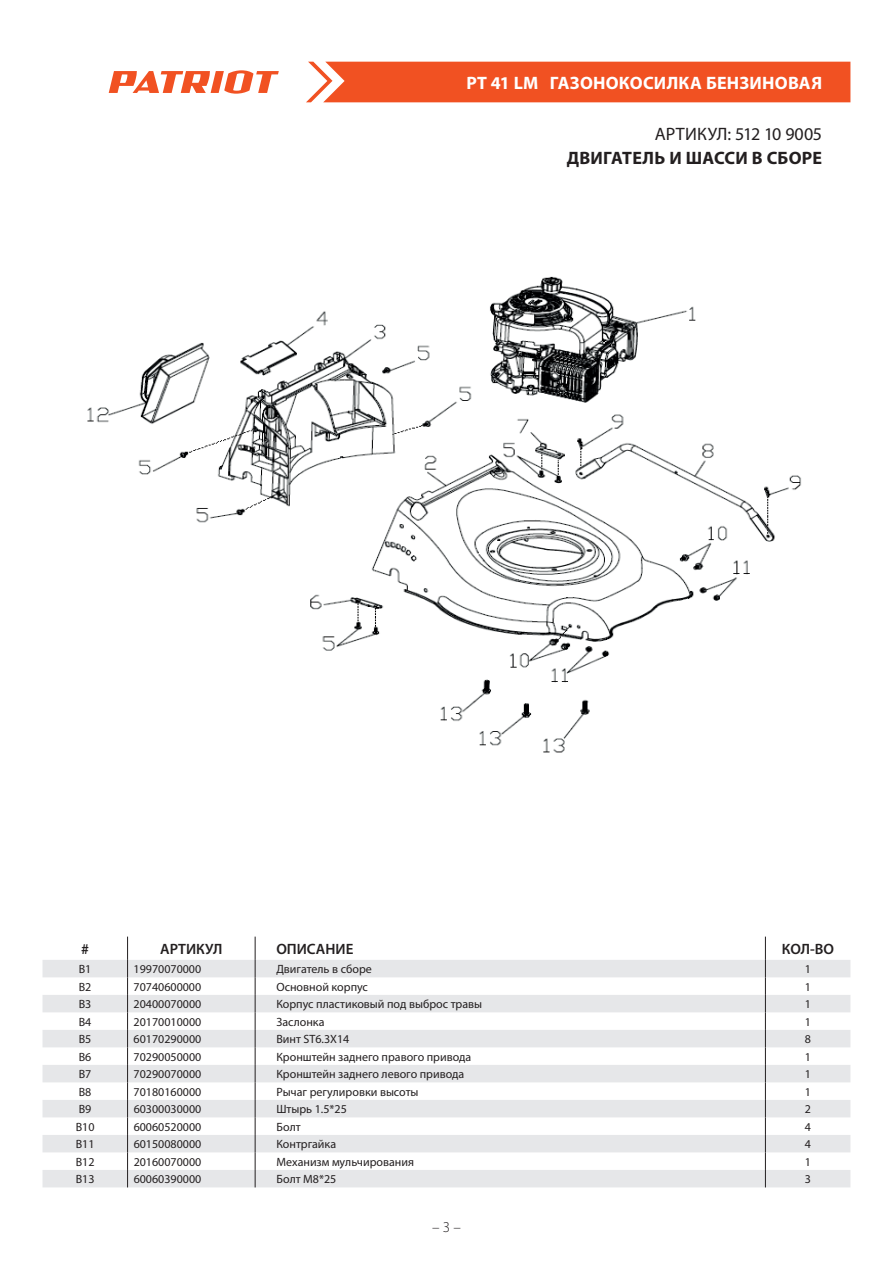
<style>
.page{position:relative;width:893px;height:1263px;background:#fff}
.page>*{position:absolute;margin:0;border:0;box-sizing:border-box;transform-origin:0 0}
.t1{font:700 18px "Myriad Pro";letter-spacing:.015em;color:#fff}
.t2{font:700 18px "Myriad Pro";letter-spacing:.015em;color:#231f20}
.t3{font:18px "Myriad Pro";letter-spacing:-.005em;color:#231f20}
.t4{font:600 15px "Myriad Pro";color:#231f20}
.t5{font:300 15px "Myriad Pro";color:#231f20}
.t6{font:12px "Myriad Pro";color:#231f20}
</style>
<div class="page">
<div style="left:306px;top:62px;width:544px;height:40px;background:#f15122"></div>
<svg style="left:109px;top:70px;width:170px;height:24px"></svg>
<img style="left:87px;top:276px;width:714px;height:477px">
<svg style="left:43px;top:960px;width:807px;height:227px;fill:#e6e7e9"></svg>
<svg style="left:127px;top:936px;width:1px;height:251px"></svg>
<svg style="left:255px;top:936px;width:1px;height:251px"></svg>
<svg style="left:765px;top:936px;width:1px;height:251px"></svg>
<h1 class="t1" style="left:466px;top:71px;width:357px">PT 41 LM газонокосилка бензиновая</h1>
<h1 class="t3" style="left:655px;top:123px;width:169px">АРТИКУЛ: 512 10 9005</h1>
<h1 class="t2" style="left:567px;top:147px;width:257px">Двигатель и шасси в сборе</h1>
<p class="t4" style="left:81px;top:939px;width:9px">#</p>
<p class="t4" style="left:160px;top:939px;width:64px">АРТИКУЛ</p>
<p class="t4" style="left:276px;top:939px;width:78px">ОПИСАНИЕ</p>
<p class="t4" style="left:782px;top:939px;width:53px">КОЛ-ВО</p>
<p class="t6" style="left:79px;top:962px;width:14px">B1</p>
<p class="t6" style="left:134px;top:962px;width:69px">19970070000</p>
<p class="t6" style="left:276px;top:962px;width:97px">Двигатель в сборе</p>
<p class="t6" style="left:805px;top:962px;width:8px">1</p>
<p class="t6" style="left:79px;top:979px;width:14px">B2</p>
<p class="t6" style="left:134px;top:979px;width:69px">70740600000</p>
<p class="t6" style="left:276px;top:979px;width:93px">Основной корпус</p>
<p class="t6" style="left:805px;top:979px;width:8px">1</p>
<p class="t6" style="left:79px;top:997px;width:14px">B3</p>
<p class="t6" style="left:134px;top:997px;width:69px">20400070000</p>
<p class="t6" style="left:276px;top:997px;width:207px">Корпус пластиковый под выброс травы</p>
<p class="t6" style="left:805px;top:997px;width:8px">1</p>
<p class="t6" style="left:79px;top:1014px;width:14px">B4</p>
<p class="t6" style="left:134px;top:1014px;width:69px">20170010000</p>
<p class="t6" style="left:276px;top:1014px;width:50px">Заслонка</p>
<p class="t6" style="left:805px;top:1014px;width:8px">1</p>
<p class="t6" style="left:79px;top:1032px;width:14px">B5</p>
<p class="t6" style="left:134px;top:1032px;width:69px">60170290000</p>
<p class="t6" style="left:276px;top:1032px;width:74px">Винт ST6.3X14</p>
<p class="t6" style="left:805px;top:1032px;width:8px">8</p>
<p class="t6" style="left:79px;top:1049px;width:14px">B6</p>
<p class="t6" style="left:134px;top:1049px;width:69px">70290050000</p>
<p class="t6" style="left:276px;top:1049px;width:196px">Кронштейн заднего правого привода</p>
<p class="t6" style="left:805px;top:1049px;width:8px">1</p>
<p class="t6" style="left:79px;top:1067px;width:14px">B7</p>
<p class="t6" style="left:134px;top:1067px;width:69px">70290070000</p>
<p class="t6" style="left:276px;top:1067px;width:189px">Кронштейн заднего левого привода</p>
<p class="t6" style="left:805px;top:1067px;width:8px">1</p>
<p class="t6" style="left:79px;top:1084px;width:14px">B8</p>
<p class="t6" style="left:134px;top:1084px;width:69px">70180160000</p>
<p class="t6" style="left:276px;top:1084px;width:144px">Рычаг регулировки высоты</p>
<p class="t6" style="left:805px;top:1084px;width:8px">1</p>
<p class="t6" style="left:79px;top:1102px;width:14px">B9</p>
<p class="t6" style="left:134px;top:1102px;width:69px">60300030000</p>
<p class="t6" style="left:276px;top:1102px;width:72px">Штырь 1.5*25</p>
<p class="t6" style="left:805px;top:1102px;width:8px">2</p>
<p class="t6" style="left:76px;top:1119px;width:20px">B10</p>
<p class="t6" style="left:134px;top:1119px;width:69px">60060520000</p>
<p class="t6" style="left:276px;top:1119px;width:26px">Болт</p>
<p class="t6" style="left:805px;top:1119px;width:8px">4</p>
<p class="t6" style="left:76px;top:1137px;width:20px">B11</p>
<p class="t6" style="left:134px;top:1137px;width:69px">60150080000</p>
<p class="t6" style="left:276px;top:1137px;width:61px">Контргайка</p>
<p class="t6" style="left:805px;top:1137px;width:8px">4</p>
<p class="t6" style="left:76px;top:1154px;width:20px">B12</p>
<p class="t6" style="left:134px;top:1154px;width:69px">20160070000</p>
<p class="t6" style="left:276px;top:1154px;width:139px">Механизм мульчирования</p>
<p class="t6" style="left:805px;top:1154px;width:8px">1</p>
<p class="t6" style="left:76px;top:1172px;width:20px">B13</p>
<p class="t6" style="left:134px;top:1172px;width:69px">60060390000</p>
<p class="t6" style="left:276px;top:1172px;width:61px">Болт М8*25</p>
<p class="t6" style="left:805px;top:1172px;width:8px">3</p>
<p class="t5" style="left:432px;top:1218px;width:30px">– 3 –</p>
</div>
